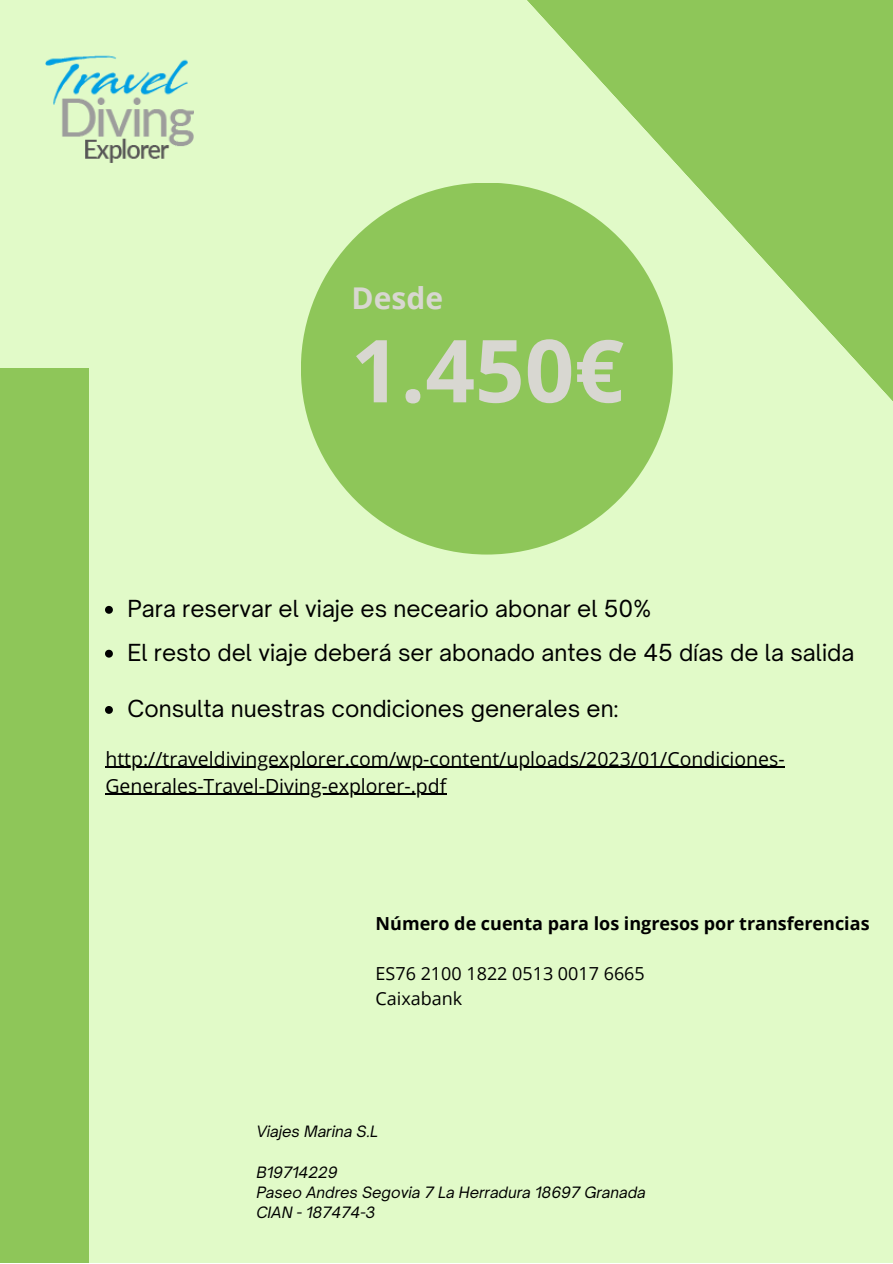
<style>
.page{position:relative;width:893px;height:1264px;background:#fff}
.page>*{position:absolute;margin:0;border:0;box-sizing:border-box;transform-origin:0 0}
.t1{font:700 86.85px "Open Sans";color:#d8d7d1}
.t2{font:700 30px "Open Sans";color:#d8d7d1}
.t3{font:22.5px/43.8px "Open Sauce One";color:#000}
.t4{font:19.5px/27px "Open Sans";color:#000}
.t5{font:700 18px "Open Sans";color:#000}
.t6{font:18px/24.8px "Open Sans";color:#000}
.t7{font:italic 15px/20.2px "Open Sauce One";color:#000}
</style>
<div class="page">
<div style="left:0;top:0;width:892px;height:1262px;background:#e1fac8"></div>
<img style="left:45px;top:55px;width:149px;height:108px">
<svg style="left:447px;top:0;width:445px;height:416px;fill:#8ec659"></svg>
<div style="left:0;top:368px;width:89px;height:894px;background:#8ec659"></div>
<div style="left:301px;top:183px;width:371px;height:371px;background:#8ec659;border-radius:50%"></div>
<svg style="left:105px;top:606px;width:8px;height:7px"></svg>
<svg style="left:105px;top:649px;width:8px;height:8px"></svg>
<svg style="left:105px;top:706px;width:8px;height:8px"></svg>
<hr style="left:105px;top:766px;width:679px;height:1px;background:#000">
<hr style="left:105px;top:793px;width:341px;height:1px;background:#000">
<h2 class="t2" style="left:351px;top:277px;width:93px">Desde</h2>
<h1 class="t1" style="left:351px;top:309px;width:274px">1.450€</h1>
<p class="t3" style="left:127px;top:586px;width:728px">Para reservar el viaje es neceario abonar el 50%<br>El resto del viaje deberá ser abonado antes de 45 días de la salida</p>
<p class="t3" style="left:127px;top:686px;width:492px">Consulta nuestras condiciones generales en:</p>
<p class="t4" style="left:105px;top:744px;width:680px">http://traveldivingexplorer.com/wp-content/uploads/2023/01/Condiciones-<br>Generales-Travel-Diving-explorer-.pdf</p>
<p class="t5" style="left:375px;top:911px;width:495px">Número de cuenta para los ingresos por transferencias</p>
<p class="t6" style="left:375px;top:960px;width:271px">ES76 2100 1822 0513 0017 6665<br>Caixabank</p>
<p class="t7" style="left:256px;top:1121px;width:123px">Viajes Marina S.L</p>
<p class="t7" style="left:256px;top:1161px;width:391px">B19714229<br>Paseo Andres Segovia 7 La Herradura 18697 Granada<br>CIAN - 187474-3</p>
</div>
